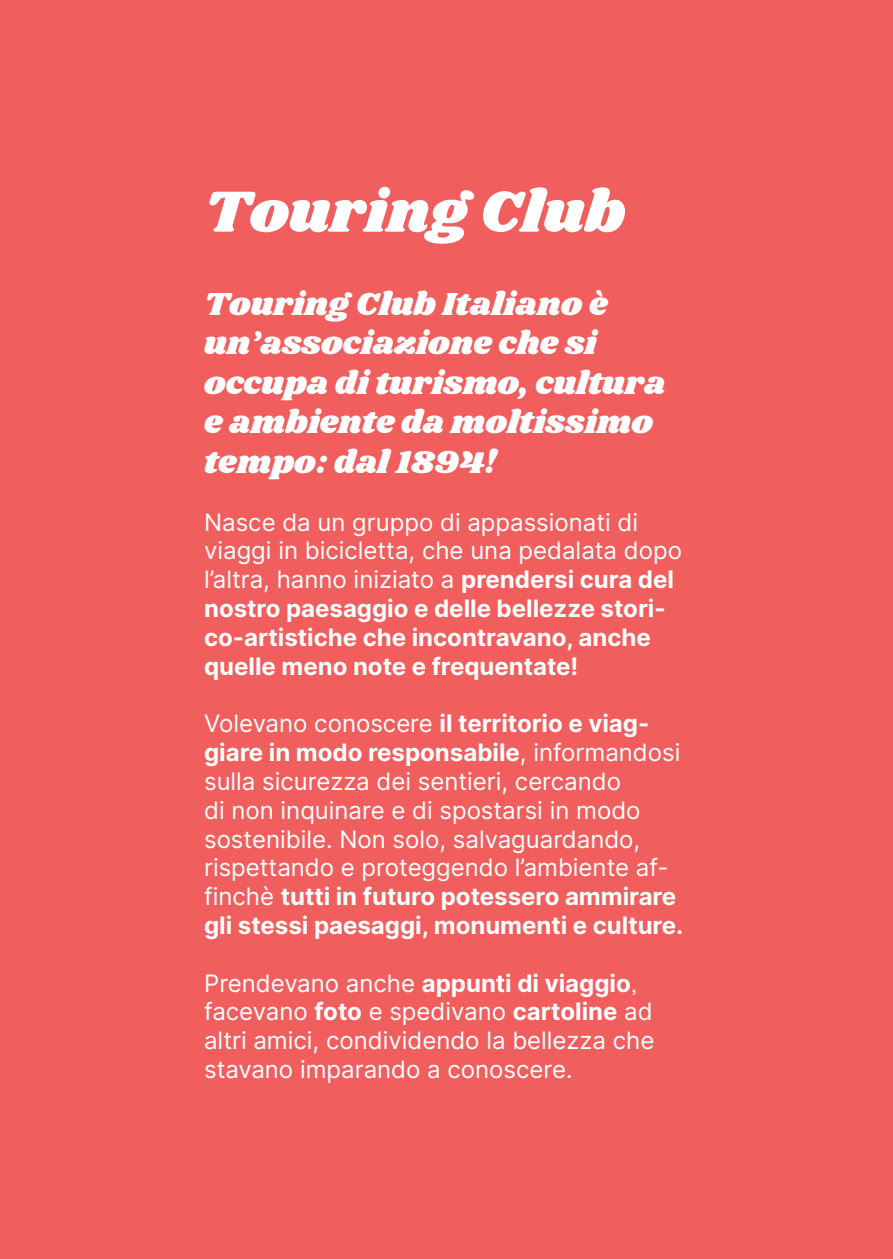
<style>
.page{position:relative;width:893px;height:1259px;background:#f05e5e}
.page>*{position:absolute;margin:0;border:0;box-sizing:border-box;transform-origin:0 0}
.t1{font:60px "Shrikhand";color:#fff}
.t2{font:33px/39.6px "Shrikhand";color:#fff}
.t3{font:24px/28.8px "Inter";color:#fff}
.t4{font:700 24px/28.8px "Inter";color:#fff}
.s1{font-weight:400}
.s2{font-weight:700}
.s3{font-family:"Arial"}
</style>
<div class="page">
<p class="t1" style="left:204px;top:170px;width:423px">Touring Club</p>
<p class="t2" style="left:204px;top:285px;width:463px">Touring Club Italiano è un’associazione che si occupa di turismo, cultura e ambiente da moltissimo tempo: dal 1894!</p>
<p class="t4" style="left:204px;top:507px;width:479px"><span class="s1">Nasce da un gruppo di appassionati di viaggi in bicicletta, che una pedalata dopo l’altra, hanno iniziato a</span> prendersi cura del nostro paesaggio e delle bellezze stori&shy;co-artistiche che incontravano, anche quelle meno note e frequentate!</p>
<p class="t3" style="left:204px;top:708px;width:481px">Volevano conoscere <span class="s2">il territorio e viag&shy;giare in modo responsabile</span>, informandosi sulla sicurezza dei sentieri, cercando<br>di non inquinare e di spostarsi in modo sostenibile. Non solo, salvaguardando, rispettando e proteggendo l’ambiente af&shy;finchè <span class="s2">tutti in futuro potessero ammirare gli stessi paesaggi, monumenti e culture.</span></p>
<p class="t3" style="left:204px;top:968px;width:452px">Prendevano anche <span class="s2">appunti di viaggio</span><span class="s3">, </span>facevano <span class="s2">foto</span> e spedivano <span class="s2">cartoline</span> ad altri amici, condividendo la bellezza che stavano imparando a conoscere.</p>
</div>
